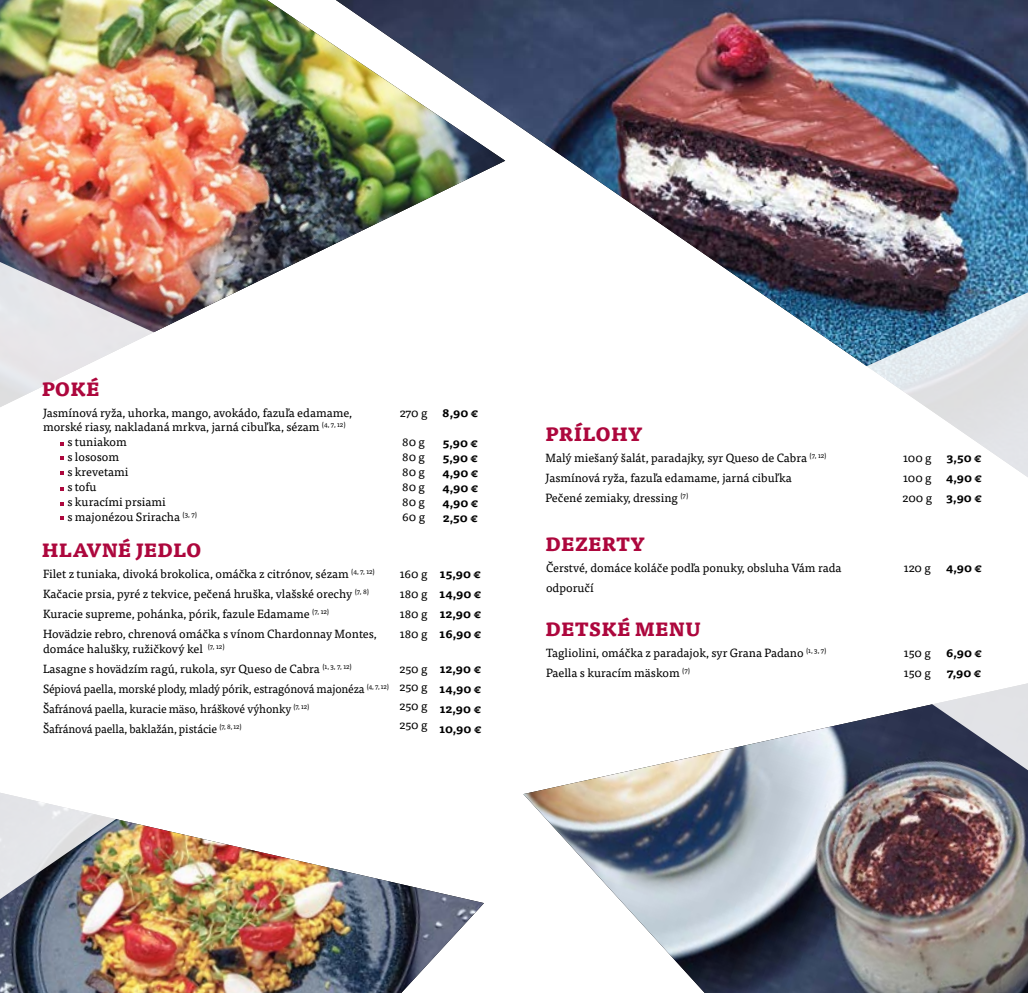
<style>
.page{position:relative;width:1028px;height:993px;background:#fff}
.page>*{position:absolute;margin:0;border:0;box-sizing:border-box;transform-origin:0 0}
.t1{font:800 18.75px "Tisa Pro";letter-spacing:.01em;color:#ad073d}
.t2{font:11.88px/20px "Tisa Pro";color:#000}
.t3{font:700 11.88px/20px "Tisa Pro";color:#000;text-align:justify}
</style>
<div class="page">
<img style="left:268px;top:0;width:68px;height:277px">
<img style="left:0;top:0;width:268px;height:376px">
<img style="left:197px;top:837px;width:287px;height:155px">
<img style="left:0;top:376px;width:197px;height:616px">
<img style="left:523px;top:774px;width:88px;height:116px">
<img style="left:336px;top:0;width:692px;height:244px">
<img style="left:611px;top:70px;width:417px;height:922px">
<svg style="left:61px;top:456px;width:3px;height:4px"></svg>
<svg style="left:61px;top:471px;width:3px;height:4px"></svg>
<svg style="left:61px;top:486px;width:3px;height:4px"></svg>
<svg style="left:61px;top:501px;width:3px;height:4px"></svg>
<h1 class="t1" style="left:42px;top:373px;width:59px">POKÉ</h1>
<p class="t2" style="left:43px;top:402px;width:311px">Jasmínová ryža, uhorka, mango, avokádo, fazuľa edamame,</p>
<p class="t2" style="left:43px;top:416px;width:304px">morské riasy, nakladaná mrkva, jarná cibuľka, sézam <sup>(4,</sup> <sup>7,</sup> <sup>12)</sup></p>
<p class="t2" style="left:67px;top:431px;width:61px">s tuniakom</p>
<p class="t2" style="left:67px;top:446px;width:53px">s lososom</p>
<p class="t2" style="left:67px;top:461px;width:63px">s krevetami</p>
<p class="t2" style="left:67px;top:476px;width:31px">s tofu</p>
<p class="t2" style="left:67px;top:491px;width:100px">s kuracími prsiami</p>
<p class="t2" style="left:67px;top:506px;width:131px">s majonézou Sriracha <sup>(3,</sup> <sup>7)</sup></p>
<h1 class="t1" style="left:42px;top:534px;width:161px">HLAVNÉ JEDLO</h1>
<p class="t2" style="left:43px;top:563px;width:335px">Filet z tuniaka, divoká brokolica, omáčka z citrónov, sézam <sup>(4,</sup> <sup>7,</sup> <sup>12)<br></sup>Kačacie prsia, pyré z tekvice, pečená hruška, vlašské orechy <sup>(7,</sup> <sup>8)<br></sup>Kuracie supreme, pohánka, pórik, fazule Edamame <sup>(7,</sup> <sup>12)<br></sup>Hovädzie rebro, chrenová omáčka s vínom Chardonnay Montes,</p>
<p class="t2" style="left:43px;top:637px;width:347px">domáce halušky, ružičkový kel <sup>(7,</sup> <sup>12)<br></sup>Lasagne s hovädzím ragú, rukola, syr Queso de Cabra <sup>(1,</sup> <sup>3,</sup> <sup>7,</sup> <sup>12)<br></sup>Sépiová paella, morské plody, mladý pórik, estragónová majonéza <sup>(4,</sup> <sup>7,</sup> <sup>12)<br></sup>Šafránová paella, kuracie mäso, hráškové výhonky <sup>(7,</sup> <sup>12)<br></sup>Šafránová paella, baklažán, pistácie <sup>(7,</sup> <sup>8,</sup> <sup>12)</sup></p>
<p class="t2" style="left:400px;top:402px;width:29px">270 g</p>
<p class="t2" style="left:402px;top:434px;width:25px;line-height:15px;text-align:justify">80 g 80 g 80 g 80 g 80 g 60 g</p>
<p class="t2" style="left:400px;top:563px;width:29px;text-align:justify">160 g 180 g 180 g 180 g</p>
<p class="t2" style="left:399px;top:658px;width:30px;line-height:18.8px;text-align:justify">250 g 250 g 250 g 250 g</p>
<p class="t3" style="left:442px;top:402px;width:38px">8,90 €</p>
<p class="t3" style="left:442px;top:434px;width:37px;line-height:15px">5,90 € 5,90 € 4,90 € 4,90 € 4,90 € 2,50 €</p>
<p class="t3" style="left:439px;top:563px;width:43px">15,90 € 14,90 € 12,90 € 16,90 €</p>
<p class="t3" style="left:439px;top:657px;width:44px">12,90 € 14,90 € 12,90 € 10,90 €</p>
<h1 class="t1" style="left:545px;top:418px;width:98px">PRÍLOHY</h1>
<p class="t2" style="left:545px;top:447px;width:282px">Malý miešaný šalát, paradajky, syr Queso de Cabra <sup>(7,</sup> <sup>12)<br></sup>Jasmínová ryža, fazuľa edamame, jarná cibuľka<br>Pečené zemiaky, dressing <sup>(7)</sup></p>
<p class="t3" style="left:946px;top:447px;width:37px">3,50 € 4,90 € 3,90 €</p>
<p class="t2" style="left:902px;top:447px;width:31px;text-align:justify">100 g 100 g 200 g</p>
<h1 class="t1" style="left:545px;top:529px;width:101px">DEZERTY</h1>
<p class="t2" style="left:546px;top:557px;width:297px">Čerstvé, domáce koláče podľa ponuky, obsluha Vám rada odporučí</p>
<p class="t2" style="left:903px;top:557px;width:29px">120 g</p>
<p class="t3" style="left:946px;top:557px;width:37px">4,90 €</p>
<h1 class="t1" style="left:545px;top:613px;width:157px">DETSKÉ MENU</h1>
<p class="t2" style="left:546px;top:642px;width:282px">Tagliolini, omáčka z paradajok, syr Grana Padano <sup>(1,</sup> <sup>3,</sup> <sup>7)<br></sup>Paella s kuracím mäskom <sup>(7)</sup></p>
<p class="t3" style="left:946px;top:642px;width:37px">6,90 €<br>7,90 €</p>
<p class="t2" style="left:904px;top:642px;width:29px">150 g<br>150 g</p>
</div>
